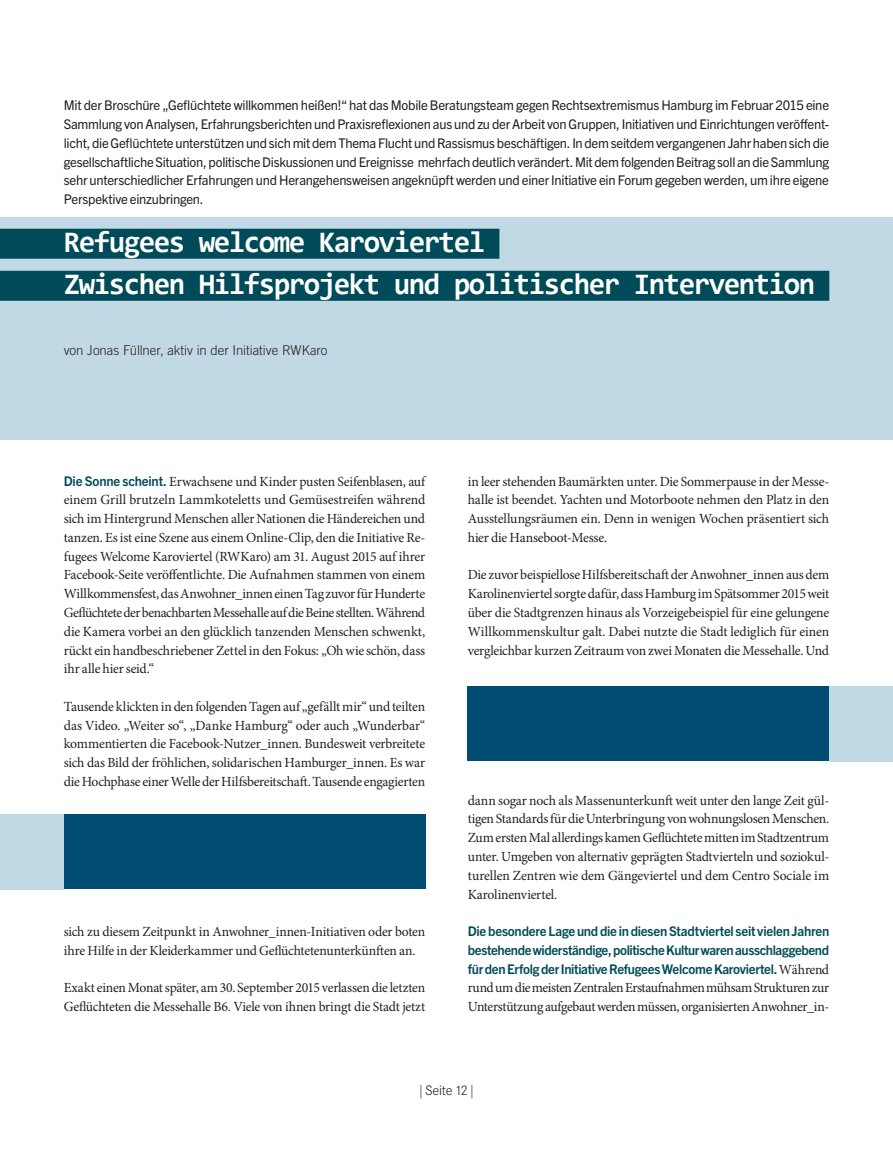
<style>
.page{position:relative;width:893px;height:1149px;background:#fff}
.page>*{position:absolute;margin:0;border:0;box-sizing:border-box;transform-origin:0 0}
.t1{font:700 30px/42px "Consolas";letter-spacing:-.05em;color:#fff}
.t2{font:13.95px/18.8px "Minion Pro";letter-spacing:-.02em;color:#231f20;text-align:justify}
.t3{font:300 13.5px "Trade Gothic LT Pro";letter-spacing:-.005em;color:#231f20}
.t4{font:300 13.5px "Corporate SBQ";letter-spacing:-.02em;color:#231f20}
.t5{font:13.35px/18.8px "Trade Gothic Next LT Pro";letter-spacing:-.02em;color:#231f20;text-align:justify}
.t6{font:700 13.35px/18.8px "Trade Gothic Next LT Pro";letter-spacing:-.025em;color:#004b59;text-align:justify}
.s1{font-family:"Trade Gothic Next LT Pro";font-weight:700;font-size:13.35px;color:#004b59}
.s2{font-family:"Minion Pro";font-weight:400;font-size:13.95px;color:#231f20}
</style>
<div class="page">
<div style="left:0;top:217px;width:893px;height:222px;background:#c1d9e5"></div>
<div style="left:0;top:229px;width:499px;height:30px;background:#004b59"></div>
<div style="left:0;top:271px;width:829px;height:30px;background:#004b59"></div>
<div style="left:468px;top:686px;width:361px;height:75px;background:#004c72"></div>
<div style="left:829px;top:686px;width:64px;height:75px;background:#c1d9e5"></div>
<div style="left:64px;top:814px;width:361px;height:74px;background:#004c72"></div>
<div style="left:0;top:814px;width:64px;height:75px;background:#c1d9e5"></div>
<p class="t5" style="left:64px;top:95px;width:767px">Mit der Broschüre „Geflüchtete willkommen heißen!“ hat das Mobile Beratungsteam gegen Rechtsextremismus Hamburg im Februar 2015 eine Sammlung von Analysen, Erfahrungsberichten und Praxisreflexionen aus und zu der Arbeit von Gruppen, Initiativen und Einrichtungen veröffent&shy;licht, die Geflüchtete unterstützen und sich mit dem Thema Flucht und Rassismus beschäftigen. In dem seitdem vergangenen Jahr haben sich die gesellschaftliche Situation, politische Diskussionen und Ereignisse mehrfach deutlich verändert. Mit dem folgenden Beitrag soll an die Sammlung sehr unterschiedlicher Erfahrungen und Herangehensweisen angeknüpft werden und einer Initiative ein Forum gegeben werden, um ihre eigene Perspektive einzubringen.</p>
<h1 class="t1" style="left:64px;top:220px;width:753px">Refugees welcome Karoviertel<br>Zwischen Hilfsprojekt und politischer Intervention</h1>
<p class="t3" style="left:64px;top:342px;width:265px">von Jonas Füllner, aktiv in der Initiative RWKaro</p>
<p class="t2" style="left:64px;top:471px;width:363px"><span class="s1">Die Sonne scheint.</span> Erwachsene und Kinder pusten Seifenblasen, auf einem Grill brutzeln Lammkoteletts und Gemüsestreifen während sich im Hintergrund Menschen aller Nationen die Händereichen und tanzen. Es ist eine Szene aus einem Online-Clip, den die Initiative Re&shy;fugees Welcome Karoviertel (RWKaro) am 31. August 2015 auf ihrer Facebook-Seite veröffentlichte. Die Aufnahmen stammen von einem Willkommensfest, das Anwohner_innen einen Tag zuvor für Hunderte Geflüchtete der benachbarten Messehalle auf die Beine stellten. Während die Kamera vorbei an den glücklich tanzenden Menschen schwenkt, rückt ein handbeschriebener Zettel in den Fokus: „Oh wie schön, dass ihr alle hier seid.“</p>
<p class="t2" style="left:64px;top:696px;width:363px">Tausende klickten in den folgenden Tagen auf „gefällt mir“ und teilten das Video. „Weiter so“, „Danke Hamburg“ oder auch „Wunderbar“ kommentierten die Facebook-Nutzer_innen. Bundesweit verbreitete sich das Bild der fröhlichen, solidarischen Hamburger_innen. Es war die Hochphase einer Welle der Hilfsbereitschaft. Tausende engagierten</p>
<p class="t2" style="left:64px;top:921px;width:363px">sich zu diesem Zeitpunkt in Anwohner_innen-Initiativen oder boten ihre Hilfe in der Kleiderkammer und Geflüchtetenunterkünften an.</p>
<p class="t2" style="left:64px;top:978px;width:363px">Exakt einen Monat später, am 30. September 2015 verlassen die letzten<br>Geflüchteten die Messehalle B6. Viele von ihnen bringt die Stadt jetzt</p>
<p class="t2" style="left:468px;top:471px;width:363px">in leer stehenden Baumärkten unter. Die Sommerpause in der Messe&shy;halle ist beendet. Yachten und Motorboote nehmen den Platz in den Ausstellungsräumen ein. Denn in wenigen Wochen präsentiert sich hier die Hanseboot-Messe.</p>
<p class="t2" style="left:468px;top:565px;width:363px">Die zuvor beispiellose Hilfsbereitschaft der Anwohner_innen aus dem Karolinenviertel sorgte dafür, dass Hamburg im Spätsommer 2015 weit über die Stadtgrenzen hinaus als Vorzeigebeispiel für eine gelungene Willkommenskultur galt. Dabei nutzte die Stadt lediglich für einen vergleichbar kurzen Zeitraum von zwei Monaten die Messehalle. Und</p>
<p class="t2" style="left:468px;top:790px;width:363px">dann sogar noch als Massenunterkunft weit unter den lange Zeit gül&shy;tigen Standards für die Unterbringung von wohnungslosen Menschen.<br>Zum ersten Mal allerdings kamen Geflüchtete mitten im Stadtzentrum unter. Umgeben von alternativ geprägten Stadtvierteln und soziokul&shy;turellen Zentren wie dem Gängeviertel und dem Centro Sociale im Karolinenviertel.</p>
<p class="t6" style="left:468px;top:920px;width:363px">Die besondere Lage und die in diesen Stadtviertel seit vielen Jahren bestehende widerständige, politische Kultur waren ausschlaggebend für den Erfolg der Initiative Refugees Welcome Karoviertel. <span class="s2">Während</span></p>
<p class="t2" style="left:468px;top:978px;width:363px">rund um die meisten Zentralen Erstaufnahmen mühsam Strukturen zur<br>Unterstützung aufgebaut werden müssen, organisierten Anwohner_in-</p>
<p class="t4" style="left:419px;top:1082px;width:56px">| Seite 12 |</p>
</div>
